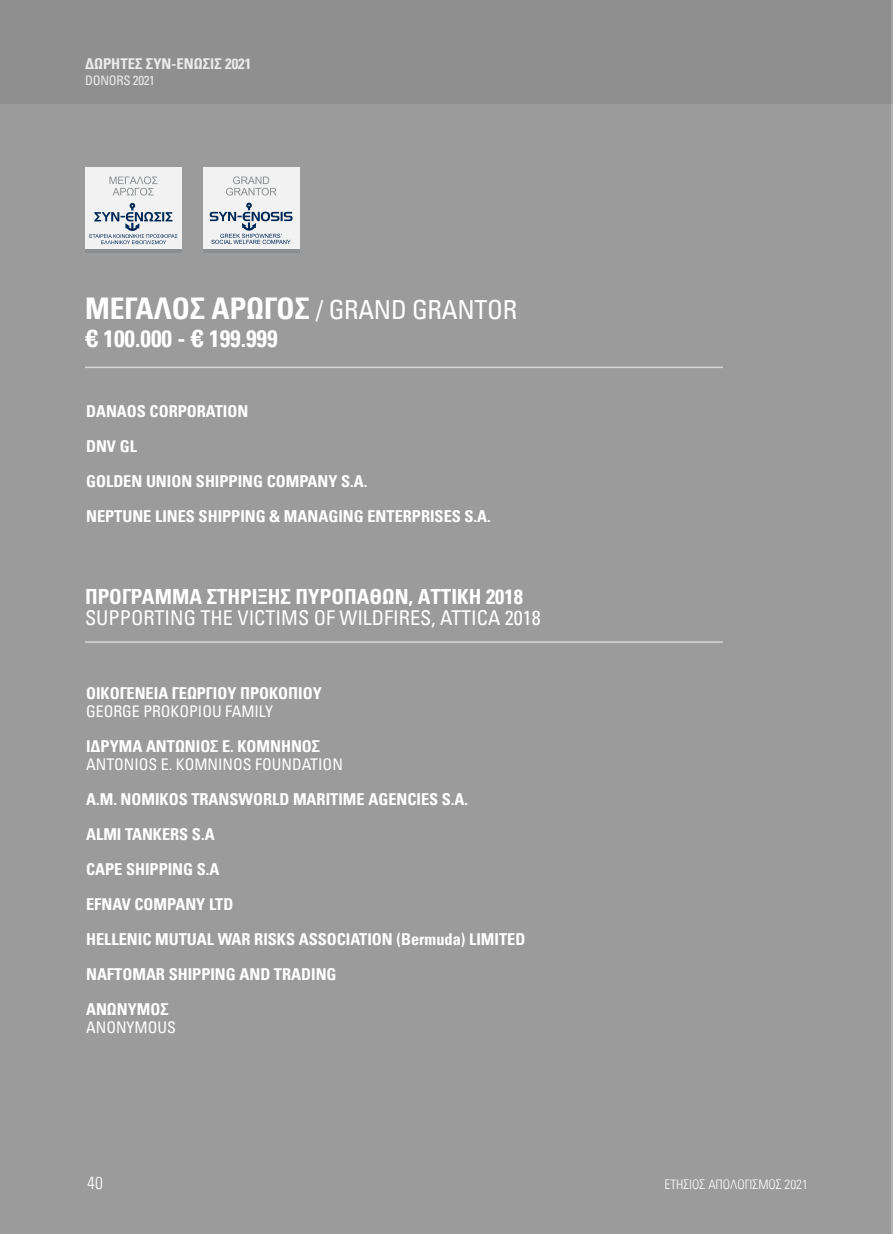
<style>
.page{position:relative;width:893px;height:1234px;background:#fff}
.page>*{position:absolute;margin:0;border:0;box-sizing:border-box;transform-origin:0 0}
.t1{font:700 30px "PF Univers Plus Condensed";color:#fff}
.t2{font:700 24px "PF Univers Plus Condensed";color:#fff}
.t3{font:21px/21px "PF Univers Plus Condensed";color:#fff}
.t4{font:300 18px "PF Univers Plus Condensed";color:#fff}
.t5{font:700 16.5px/18px "PF Univers Plus Condensed";color:#fff}
.t6{font:16.5px/18px "PF Univers Plus Condensed";color:#fff}
.t7{font:700 15px "PF Univers Plus Condensed";color:#fff}
.t8{font:300 13.5px "PF Univers Plus Condensed";color:#fff}
.t9{font:13.5px "PF Univers Plus Condensed";letter-spacing:-.02em;color:#fff}
.s1{font-weight:400;font-size:27px}
.s2{font-weight:700}
.s3{font-weight:400}
</style>
<div class="page">
<div style="left:0;top:0;width:891px;height:1233px;background:#9c9b9b"></div>
<div style="left:85px;top:168px;width:97px;height:85px;background:#f2f2f2"></div>
<hr style="left:85px;top:249px;width:97px;height:4px;background:#8b8f91">
<svg style="left:109px;top:176px;width:48px;height:19px"></svg>
<svg style="left:90px;top:203px;width:88px;height:41px"></svg>
<div style="left:203px;top:168px;width:96px;height:85px;background:#f2f2f2"></div>
<svg style="left:210px;top:202px;width:83px;height:42px"></svg>
<hr style="left:203px;top:249px;width:96px;height:4px;background:#8b8f91">
<svg style="left:226px;top:176px;width:51px;height:19px"></svg>
<hr style="left:85px;top:366px;width:638px;height:2px;background:#fff">
<div style="left:0;top:0;width:893px;height:103px;background:#908f8f"></div>
<hr style="left:85px;top:641px;width:638px;height:1px;background:#fff">
<div style="left:865px;top:0;width:28px;height:1233px;background:#9c9b9b"></div>
<p class="t7" style="left:85px;top:54px;width:168px">ΔΩΡΗΤΕΣ ΣΥΝ-ΕΝΩΣΙΣ 2021</p>
<p class="t9" style="left:85px;top:72px;width:72px">DONORS 2021</p>
<p class="t1" style="left:85px;top:290px;width:434px">ΜΕΓΑΛΟΣ ΑΡΩΓΟΣ <span class="s1">/ GRAND GRANTOR</span></p>
<p class="t2" style="left:85px;top:324px;width:194px">€ 100.000 - € 199.999</p>
<p class="t5" style="left:86px;top:401px;width:164px">DANAOS CORPORATION</p>
<p class="t5" style="left:86px;top:436px;width:52px">DNV GL</p>
<p class="t5" style="left:86px;top:471px;width:283px">GOLDEN UNION SHIPPING COMPANY S.A.</p>
<p class="t5" style="left:86px;top:506px;width:406px">NEPTUNE LINES SHIPPING &amp; MANAGING ENTERPRISES S.A.</p>
<p class="t3" style="left:85px;top:586px;width:457px"><span class="s2">ΠΡΟΓΡΑΜΜΑ ΣΤΗΡΙΞΗΣ ΠΥΡΟΠΑΘΩΝ, AΤΤΙΚΗ 2018<br></span>SUPPORTING THE VICTIMS OF WILDFIRES, ATTICA 2018</p>
<p class="t5" style="left:86px;top:684px;width:237px">ΟΙΚΟΓΕΝΕΙΑ ΓΕΩΡΓΙΟΥ ΠΡΟΚΟΠΙΟΥ<br><span class="s3">GEORGE PROKOPIOU FAMILY</span></p>
<p class="t6" style="left:86px;top:737px;width:258px"><span class="s2">ΙΔΡΥΜΑ ΑΝΤΩΝΙΟΣ Ε. ΚΟΜΝΗΝΟΣ<br></span>ANTONIOS E. KOMNINOS FOUNDATION</p>
<p class="t5" style="left:86px;top:790px;width:384px">A.M. NOMIKOS TRANSWORLD MARITIME AGENCIES S.A.</p>
<p class="t5" style="left:86px;top:825px;width:130px">ALMI TANKERS S.A</p>
<p class="t5" style="left:86px;top:860px;width:135px">CAPE SHIPPING S.A</p>
<p class="t5" style="left:86px;top:895px;width:149px">EFNAV COMPANY LTD</p>
<p class="t5" style="left:86px;top:930px;width:441px">HELLENIC MUTUAL WAR RISKS ASSOCIATION (Bermuda) LIMITED</p>
<p class="t5" style="left:86px;top:965px;width:252px">NAFTOMAR SHIPPING AND TRADING</p>
<p class="t6" style="left:86px;top:1000px;width:91px"><span class="s2">ΑΝΩΝΥΜΟΣ<br></span>ANONYMOUS</p>
<p class="t4" style="left:87px;top:1172px;width:17px">40</p>
<p class="t8" style="left:664px;top:1176px;width:145px">ΕΤHΣΙΟΣ ΑΠΟΛΟΓΙΣΜOΣ 2021</p>
</div>
